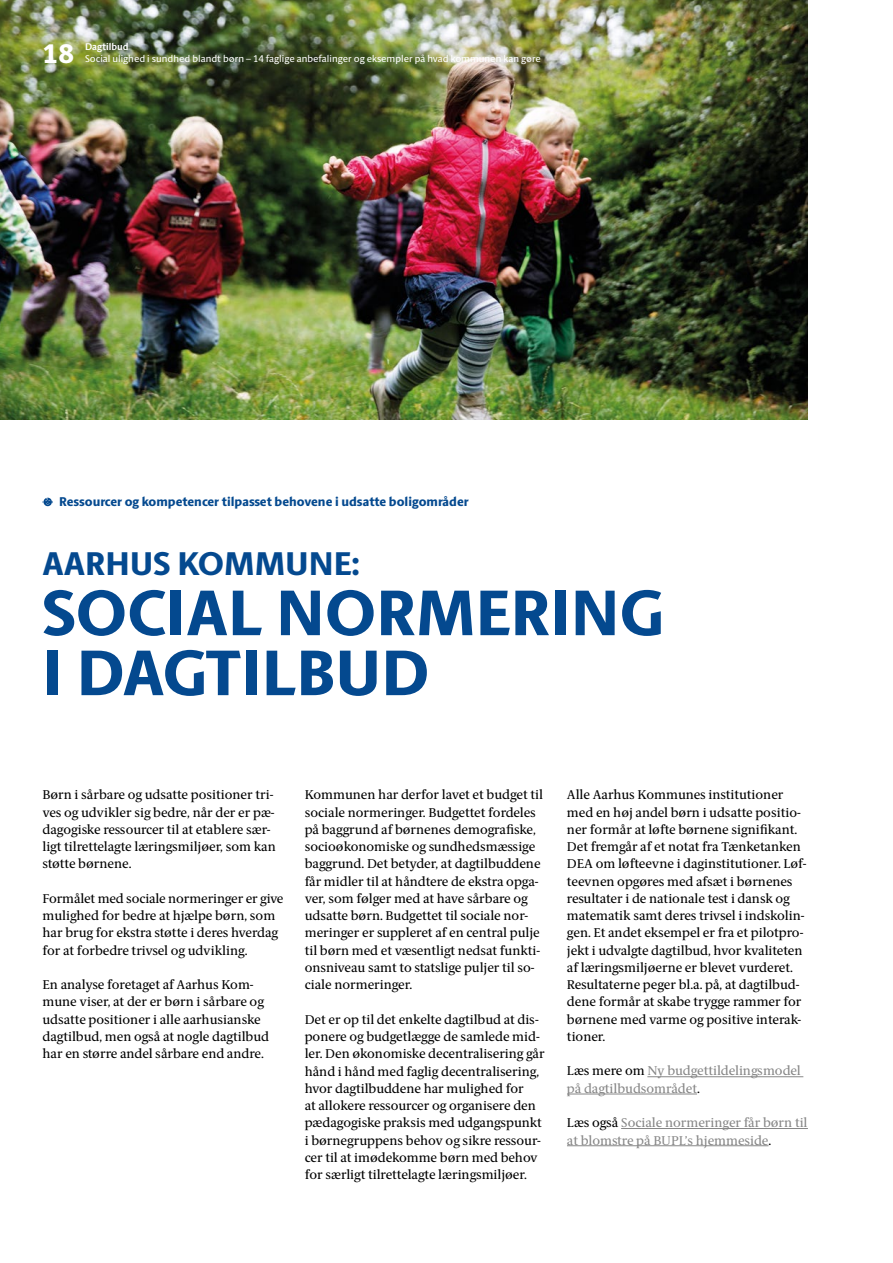
<style>
.page{position:relative;width:893px;height:1263px;background:#fff}
.page>*{position:absolute;margin:0;border:0;box-sizing:border-box;transform-origin:0 0}
.Rubrik_1_25_-_SANS{font:800 64.5px/60px "ID Sans";color:#04498f}
.Rubrik_2_-_SANS{font:800 33px "ID Sans";color:#04498f}
.t1{font:800 27px "ID Sans";color:#fff}
.Brødtekst_-_SERIF{font:12.75px/17.2px "ID Serif";color:#000}
.Brødtekst_-_SERIF-2{font:12.75px/17.2px "ID Serif";color:#878787}
.Rubrik_Emner_-_SANS{font:800 12.75px "ID Sans";color:#04498f}
.t2{font:9.75px "ID Sans";color:#fff}
.t3{font:700 9.75px "ID Sans";color:#fff}
.s1{color:#000}
</style>
<div class="page">
<hr style="left:647px;top:1076px;width:156px;height:1px;background:#878787">
<hr style="left:567px;top:1094px;width:130px;height:1px;background:#878787">
<hr style="left:621px;top:1128px;width:187px;height:1px;background:#878787">
<hr style="left:567px;top:1145px;width:201px;height:1px;background:#878787">
<svg style="left:43px;top:498px;width:10px;height:8px"></svg>
<img style="left:0;top:0;width:808px;height:420px">
<h3 class="t1" style="left:43px;top:37px;width:33px">18</h3>
<p class="t3" style="left:85px;top:41px;width:45px">Dagtilbud</p>
<p class="t2" style="left:85px;top:53px;width:457px">Social ulighed i sundhed blandt børn – 14 faglige anbefalinger og eksempler på hvad kommunen kan gøre</p>
<h3 class="Rubrik_Emner_-_SANS" style="left:59px;top:494px;width:411px">Ressourcer og kompetencer tilpasset behovene i udsatte boligområder</h3>
<h2 class="Rubrik_2_-_SANS" style="left:43px;top:543px;width:319px">AARHUS KOMMUNE:</h2>
<h1 class="Rubrik_1_25_-_SANS" style="left:43px;top:583px;width:623px">SOCIAL NORMERING<br>I DAGTILBUD</h1>
<p class="Brødtekst_-_SERIF" style="left:43px;top:787px;width:235px">Børn i sårbare og udsatte positioner tri&shy;ves og udvikler sig bedre, når der er pæ&shy;dagogiske ressourcer til at etablere sær&shy;ligt tilrettelagte læringsmiljøer, som kan støtte børnene.</p>
<p class="Brødtekst_-_SERIF" style="left:43px;top:890px;width:242px">Formålet med sociale normeringer er give mulighed for bedre at hjælpe børn, som har brug for ekstra støtte i deres hverdag for at forbedre trivsel og udvikling.</p>
<p class="Brødtekst_-_SERIF" style="left:43px;top:976px;width:228px">En analyse foretaget af Aarhus Kom&shy;mune viser, at der er børn i sårbare og udsatte positioner i alle aarhusianske dagtilbud, men også at nogle dagtilbud har en større andel sårbare end andre.</p>
<p class="Brødtekst_-_SERIF" style="left:305px;top:787px;width:240px">Kommunen har derfor lavet et budget til sociale normeringer. Budgettet fordeles på baggrund af børnenes demografiske, socioøkonomiske og sundhedsmæssige baggrund. Det betyder, at dagtilbuddene får midler til at håndtere de ekstra opga&shy;ver, som følger med at have sårbare og udsatte børn. Budgettet til sociale nor&shy;meringer er suppleret af en central pulje til børn med et væsentligt nedsat funkti&shy;onsniveau samt to statslige puljer til so&shy;ciale normeringer.</p>
<p class="Brødtekst_-_SERIF" style="left:305px;top:1011px;width:241px">Det er op til det enkelte dagtilbud at dis&shy;ponere og budgetlægge de samlede mid&shy;ler. Den økonomiske decentralisering går hånd i hånd med faglig decentralisering, hvor dagtilbuddene har mulighed for<br>at allokere ressourcer og organisere den pædagogiske praksis med udgangspunkt i børnegruppens behov og sikre ressour&shy;cer til at imødekomme børn med behov for særligt tilrettelagte læringsmiljøer.</p>
<p class="Brødtekst_-_SERIF" style="left:567px;top:787px;width:241px">Alle Aarhus Kommunes institutioner med en høj andel børn i udsatte positio&shy;ner formår at løfte børnene signifikant.<br>Det fremgår af et notat fra Tænketanken DEA om løfteevne i daginstitutioner. Løf&shy;teevnen opgøres med afsæt i børnenes resultater i de nationale test i dansk og matematik samt deres trivsel i indskolin&shy;gen. Et andet eksempel er fra et pilotpro&shy;jekt i udvalgte dagtilbud, hvor kvaliteten af læringsmiljøerne er blevet vurderet.<br>Resultaterne peger bl.a. på, at dagtilbud&shy;dene formår at skabe trygge rammer for børnene med varme og positive interak&shy;tioner.</p>
<p class="Brødtekst_-_SERIF-2" style="left:567px;top:1063px;width:235px"><span class="s1">Læs mere om</span> Ny budgettildelingsmodel på dagtilbudsområdet<span class="s1">.</span></p>
<p class="Brødtekst_-_SERIF-2" style="left:567px;top:1114px;width:242px"><span class="s1">Læs også</span> Sociale normeringer får børn til at blomstre på BUPL’s hjemmeside<span class="s1">.</span></p>
</div>
